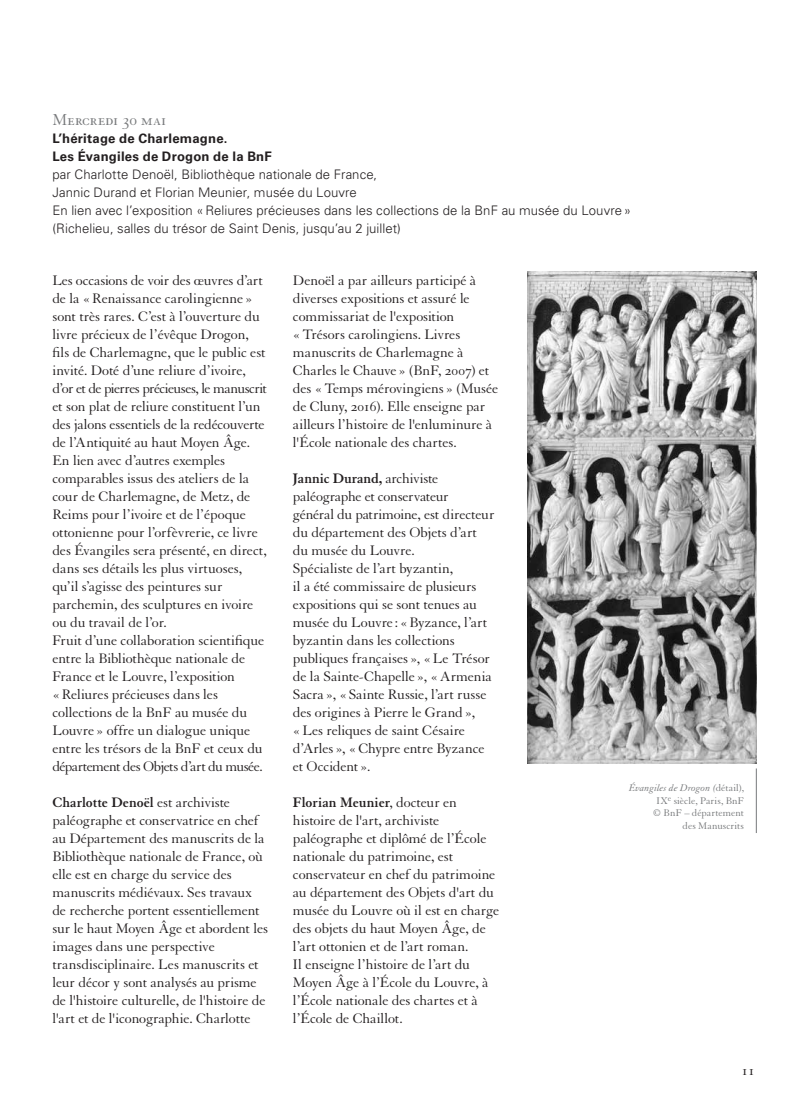
<style>
.page{position:relative;width:808px;height:1110px;background:#fff}
.page>*{position:absolute;margin:0;border:0;box-sizing:border-box;transform-origin:0 0}
.t1{font:17.25px "Granjon LT Std";color:#77797b}
.t2{font:15px/18px "Granjon LT Std";letter-spacing:-.01em;color:#231f20}
.t3{font:300 13.2px/18px "Univers LT Std";letter-spacing:.005em;color:#231f20}
.t4{font:700 13.2px/18px "Univers LT Std";letter-spacing:.015em;color:#231f20}
.t5{font:10.5px/12.6px "Granjon LT Std";color:#77797b;text-align:right}
.s1{font-weight:700}
.s2{font-style:italic}
</style>
<div class="page">
<img style="left:527px;top:271px;width:229px;height:493px">
<hr style="left:756px;top:768px;width:1px;height:65px;background:#77797b">
<p class="t1" style="left:52px;top:110px;width:115px">Mercredi 30 mai</p>
<p class="t4" style="left:52px;top:129px;width:221px">L’héritage de Charlemagne.<br>Les Évangiles de Drogon de la BnF</p>
<p class="t3" style="left:52px;top:165px;width:580px">par Charlotte Denoël, Bibliothèque nationale de France,<br>Jannic Durand et Florian Meunier, musée du Louvre<br>En lien avec l’exposition «Reliures précieuses dans les collections de la BnF au musée du Louvre» (Richelieu, salles du trésor de Saint Denis, jusqu’au 2 juillet)</p>
<p class="t2" style="left:52px;top:271px;width:216px">Les occasions de voir des œuvres d’art de la «Renaissance carolingienne» sont très rares. C’est à l’ouverture du livre précieux de l’évêque Drogon, fils de Charlemagne, que le public est invité. Doté d’une reliure d’ivoire, d’or et de pierres précieuses, le manuscrit et son plat de reliure constituent l’un des jalons essentiels de la redécouverte de l’Antiquité au haut Moyen Âge.<br>En lien avec d’autres exemples comparables issus des ateliers de la cour de Charlemagne, de Metz, de Reims pour l’ivoire et de l’époque ottonienne pour l’orfèvrerie, ce livre des Évangiles sera présenté, en direct, dans ses détails les plus virtuoses, qu’il s’agisse des peintures sur parchemin, des sculptures en ivoire ou du travail de l’or.<br>Fruit d’une collaboration scientifique entre la Bibliothèque nationale de France et le Louvre, l’exposition «Reliures précieuses dans les collections de la BnF au musée du Louvre » offre un dialogue unique entre les trésors de la BnF et ceux du département des Objets d’art du musée.</p>
<p class="t2" style="left:52px;top:793px;width:217px"><span class="s1">Charlotte Denoël</span> est archiviste paléographe et conservatrice en chef au Département des manuscrits de la Bibliothèque nationale de France, où elle est en charge du service des manuscrits médiévaux. Ses travaux de recherche portent essentiellement sur le haut Moyen Âge et abordent les images dans une perspective transdisciplinaire. Les manuscrits et leur décor y sont analysés au prisme de l'histoire culturelle, de l'histoire de l'art et de l'iconographie. Charlotte</p>
<p class="t2" style="left:293px;top:272px;width:207px">Denoël a par ailleurs participé à diverses expositions et assuré le commissariat de l'exposition «Trésors carolingiens. Livres manuscrits de Charlemagne à<br>Charles le Chauve » (BnF, 2007) et des «Temps mérovingiens » (Musée de Cluny, 2016). Elle enseigne par ailleurs l’histoire de l'enluminure à l'École nationale des chartes.</p>
<p class="t2" style="left:293px;top:470px;width:203px"><span class="s1">Jannic Durand,</span> archiviste paléographe et conservateur<br>général du patrimoine, est directeur du département des Objets d’art du musée du Louvre.<br>Spécialiste de l’art byzantin,<br>il a été commissaire de plusieurs expositions qui se sont tenues au musée du Louvre :«Byzance, l’art byzantin dans les collections publiques françaises», «Le Trésor de la Sainte-Chapelle», «Armenia<br>Sacra», « Sainte Russie, l’art russe des origines à Pierre le Grand», «Les reliques de saint Césaire d’Arles », «Chypre entre Byzance et Occident ».</p>
<p class="t2" style="left:293px;top:794px;width:208px"><span class="s1">Florian Meunier</span>, docteur en histoire de l'art, archiviste paléographe et diplômé de l’École nationale du patrimoine, est conservateur en chef du patrimoine au département des Objets d'art du musée du Louvre où il est en charge des objets du haut Moyen Âge, de l’art ottonien et de l’art roman.<br>Il enseigne l’histoire de l’art du<br>Moyen Âge à l’École du Louvre, à l’École nationale des chartes et à l’École de Chaillot.</p>
<p class="t5" style="left:629px;top:782px;width:116px"><span class="s2">Évangiles de Drogon (</span>détail),<br>IX<sup>e</sup> siècle, Paris, BnF<br>© BnF – département<br>des Manuscrits</p>
<p class="t2" style="left:742px;top:1062px;width:15px">11</p>
</div>
